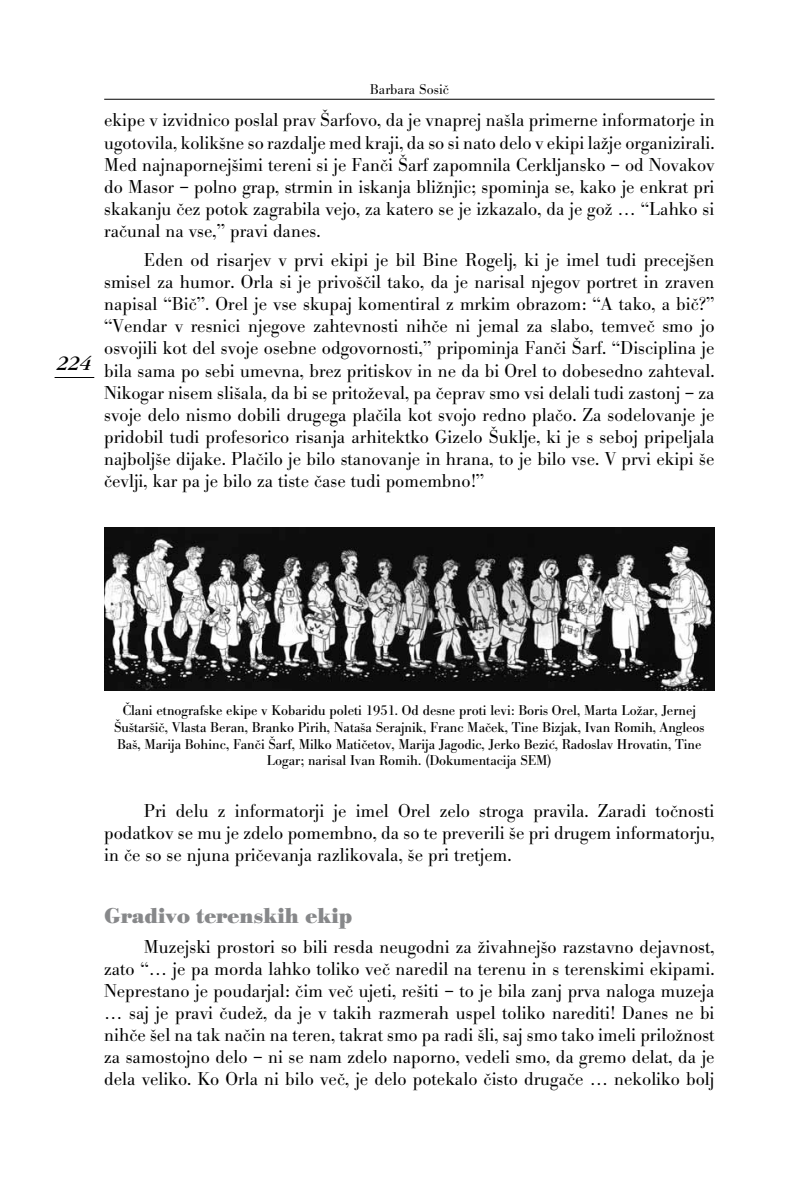
<style>
.page{position:relative;width:794px;height:1191px;background:#fff}
.page>*{position:absolute;margin:0;border:0;box-sizing:border-box;transform-origin:0 0}
.t1{font:700 21px "MM Bodoni BE";color:#87888a}
.t2{font:italic 21px "MM Garamond IT Cby BT";color:#000}
.t3{font:300 18.38px/22.1px "MM Bodoni BE";color:#000;text-align:justify}
.t4{font:14px/16.8px "MM Bodoni BE";color:#000;text-align:center}
.t5{font:300 14px "MM Bodoni BE";color:#000}
</style>
<div class="page">
<hr style="left:104px;top:99px;width:610px;height:1px;background:#000">
<hr style="left:55px;top:377px;width:39px;height:1px;background:#000">
<img style="left:104px;top:527px;width:610px;height:163px">
<p class="t2" style="left:57px;top:351px;width:36px">224</p>
<p class="t5" style="left:370px;top:82px;width:81px">Barbara Sosi~</p>
<p class="t3" style="left:104px;top:110px;width:612px">ekipe v izvidnico poslal prav [arfovo, da je vnaprej na{la primerne informatorje in ugotovila, kolik{ne so razdalje med kraji, da so si nato delo v ekipi la`je organizirali.<br>Med najnapornej{imi tereni si je Fan~i [arf zapomnila Cerkljansko – od Novakov do Masor – polno grap, strmin in iskanja bli`njic; spominja se, kako je enkrat pri skakanju ~ez potok zagrabila vejo, za katero se je izkazalo, da je go` … “Lahko si ra~unal na vse,” pravi danes.</p>
<p class="t3" style="left:104px;top:249px;width:612px;text-indent:40px">Eden od risarjev v prvi ekipi je bil Bine Rogelj, ki je imel tudi precej{en smisel za humor. Orla si je privo{~il tako, da je narisal njegov portret in zraven napisal “Bi~”. Orel je vse skupaj komentiral z mrkim obrazom: “A tako, a bi~?” “Vendar v resnici njegove zahtevnosti nih~e ni jemal za slabo, temve~ smo jo osvojili kot del svoje osebne odgovornosti,” pripominja Fan~i [arf. “Disciplina je bila sama po sebi umevna, brez pritiskov in ne da bi Orel to dobesedno zahteval.<br>Nikogar nisem sli{ala, da bi se prito`eval, pa ~eprav smo vsi delali tudi zastonj – za svoje delo nismo dobili drugega pla~ila kot svojo redno pla~o. Za sodelovanje je pridobil tudi profesorico risanja arhitektko Gizelo [uklje, ki je s seboj pripeljala najbolj{e dijake. Pla~ilo je bilo stanovanje in hrana, to je bilo vse. V prvi ekipi {e ~evlji, kar pa je bilo za tiste ~ase tudi pomembno!”</p>
<p class="t4" style="left:114px;top:702px;width:592px">^lani etnografske ekipe v Kobaridu poleti 1951. Od desne proti levi: Boris Orel, Marta Lo`ar, Jernej [u{tar{i~, Vlasta Beran, Branko Pirih, Nata{a Serajnik, Franc Ma~ek, Tine Bizjak, Ivan Romih, Angleos Ba{, Marija Bohinc, Fan~i [arf, Milko Mati~etov, Marija Jagodic, Jerko Bezi}, Radoslav Hrovatin, Tine Logar; narisal Ivan Romih. (Dokumentacija SEM)</p>
<p class="t3" style="left:104px;top:800px;width:612px;text-indent:40px">Pri delu z informatorji je imel Orel zelo stroga pravila. Zaradi to~nosti podatkov se mu je zdelo pomembno, da so te preverili {e pri drugem informatorju, in ~e so se njuna pri~evanja razlikovala, {e pri tretjem.</p>
<p class="t1" style="left:104px;top:903px;width:250px">Gradivo terenskih ekip</p>
<p class="t3" style="left:104px;top:936px;width:612px;text-indent:40px">Muzejski prostori so bili resda neugodni za `ivahnej{o razstavno dejavnost, zato “… je pa morda lahko toliko ve~ naredil na terenu in s terenskimi ekipami.<br>Neprestano je poudarjal: ~im ve~ ujeti, re{iti – to je bila zanj prva naloga muzeja … saj je pravi ~ude`, da je v takih razmerah uspel toliko narediti! Danes ne bi nih~e {el na tak na~in na teren, takrat smo pa radi {li, saj smo tako imeli prilo`nost za samostojno delo – ni se nam zdelo naporno, vedeli smo, da gremo delat, da je dela veliko. Ko Orla ni bilo ve~, je delo potekalo ~isto druga~e … nekoliko bolj</p>
</div>
